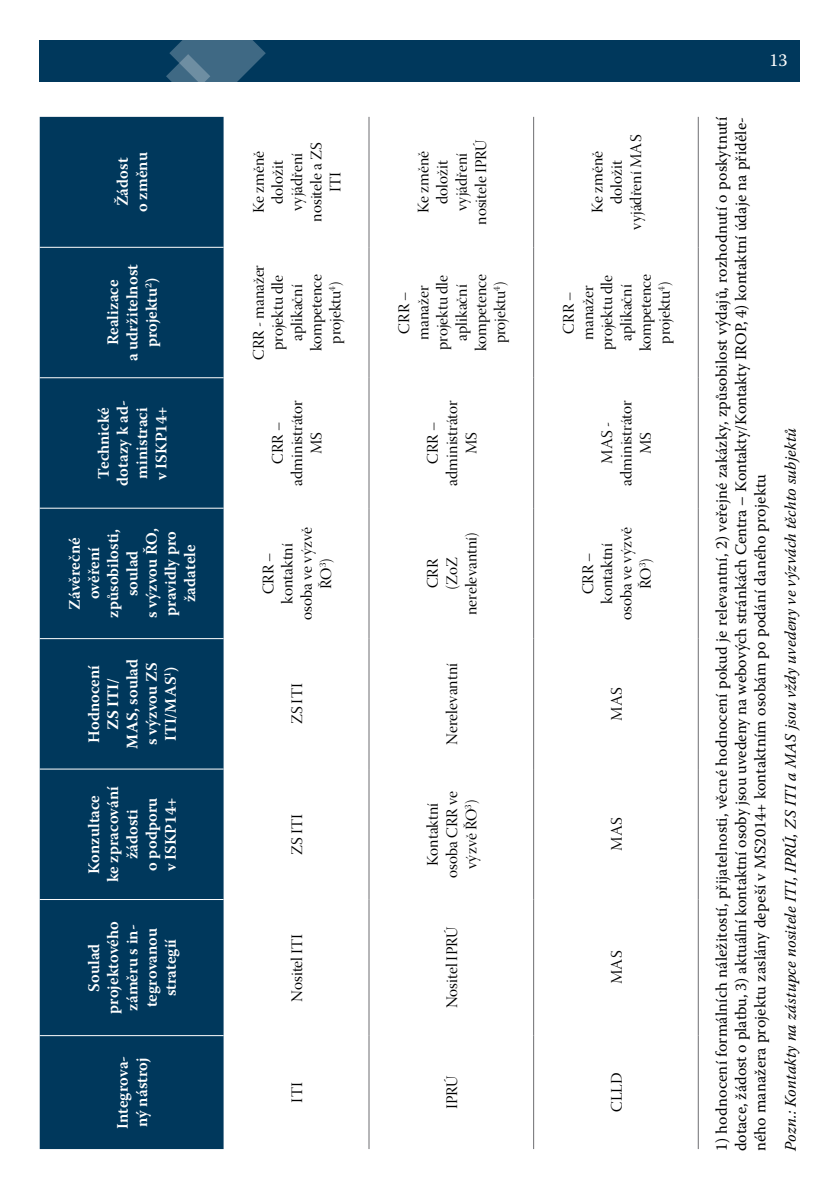
<style>
.page{position:relative;width:840px;height:1191px;background:#fff}
.page>*{position:absolute;margin:0;border:0;box-sizing:border-box;transform-origin:0 0}
.t1{font:18px "Warnock Pro";color:#fff}
.t2{font:16px/19.2px "Warnock Pro Disp";color:#000;text-align:center}
.t3{font:16px/19.2px "Warnock Pro";letter-spacing:.01em;color:#000;text-align:justify}
.t4{font:600 16px/19.2px "Warnock Pro";color:#fff;text-align:center}
.t5{font:italic 16px "Warnock Pro";letter-spacing:.01em;color:#000}
.s1{font-weight:700}
</style>
<div class="page">
<div style="left:40px;top:40px;width:759px;height:42px;background:#00385c"></div>
<svg style="left:166px;top:40px;width:100px;height:42px"></svg>
<div style="left:40px;top:117px;width:183px;height:1032px;background:#00385c"></div>
<hr style="left:368px;top:1035px;width:1px;height:114px;background:#6d6e71">
<hr style="left:368px;top:899px;width:1px;height:136px;background:#6d6e71">
<hr style="left:368px;top:769px;width:1px;height:130px;background:#6d6e71">
<hr style="left:368px;top:638px;width:1px;height:131px;background:#6d6e71">
<hr style="left:368px;top:508px;width:1px;height:130px;background:#6d6e71">
<hr style="left:368px;top:378px;width:1px;height:130px;background:#6d6e71">
<hr style="left:368px;top:247px;width:1px;height:131px;background:#6d6e71">
<hr style="left:368px;top:117px;width:1px;height:130px;background:#6d6e71">
<hr style="left:533px;top:1035px;width:1px;height:114px;background:#6d6e71">
<hr style="left:533px;top:899px;width:1px;height:136px;background:#6d6e71">
<hr style="left:533px;top:769px;width:1px;height:130px;background:#6d6e71">
<hr style="left:533px;top:638px;width:1px;height:131px;background:#6d6e71">
<hr style="left:533px;top:508px;width:1px;height:130px;background:#6d6e71">
<hr style="left:533px;top:378px;width:1px;height:130px;background:#6d6e71">
<hr style="left:533px;top:247px;width:1px;height:131px;background:#6d6e71">
<hr style="left:533px;top:117px;width:1px;height:130px;background:#6d6e71">
<hr style="left:697px;top:1035px;width:1px;height:114px;background:#6d6e71">
<hr style="left:697px;top:899px;width:1px;height:136px;background:#6d6e71">
<hr style="left:697px;top:769px;width:1px;height:130px;background:#6d6e71">
<hr style="left:697px;top:638px;width:1px;height:131px;background:#6d6e71">
<hr style="left:697px;top:508px;width:1px;height:130px;background:#6d6e71">
<hr style="left:697px;top:378px;width:1px;height:130px;background:#6d6e71">
<hr style="left:697px;top:247px;width:1px;height:131px;background:#6d6e71">
<hr style="left:697px;top:117px;width:1px;height:130px;background:#6d6e71">
<hr style="left:40px;top:1035px;width:183px;height:1px;background:#fff">
<hr style="left:40px;top:899px;width:183px;height:1px;background:#fff">
<hr style="left:40px;top:768px;width:183px;height:1px;background:#fff">
<hr style="left:40px;top:638px;width:183px;height:1px;background:#fff">
<hr style="left:40px;top:508px;width:183px;height:1px;background:#fff">
<hr style="left:40px;top:377px;width:183px;height:1px;background:#fff">
<hr style="left:40px;top:247px;width:183px;height:1px;background:#fff">
<p class="t4" style="left:113px;top:212px;width:61px;rotate:-90deg">Žádost o změnu</p>
<p class="t4" style="left:103px;top:361px;width:98px;rotate:-90deg">Realizace<br>a udržitelnost projektu<sup>2</sup>)</p>
<p class="t4" style="left:93px;top:485px;width:87px;rotate:-90deg">Technické dotazy k ad&shy;ministraci<br>v ISKP14+</p>
<p class="t4" style="left:65px;top:618px;width:91px;rotate:-90deg">Závěrečné ověření způsobilosti, soulad<br>s výzvou ŘO, pravidly pro žadatele</p>
<p class="t4" style="left:84px;top:743px;width:79px;rotate:-90deg">Hodnocení</p>
<p class="t4" style="left:103px;top:748px;width:91px;rotate:-90deg"><span class="s1">ZS ITI/<br>MAS</span>, soulad s výzvou ZS<br>ITI/MAS<sup>1</sup>)</p>
<p class="t4" style="left:84px;top:882px;width:98px;rotate:-90deg">Konzultace ke zpracování žádosti<br>o podporu<br>v ISKP14+</p>
<p class="t4" style="left:84px;top:1013px;width:94px;rotate:-90deg">Soulad projektového záměru s in&shy;tegrovanou strategií</p>
<p class="t4" style="left:113px;top:1129px;width:75px;text-align:left;rotate:-90deg">Integrova&shy;ný nástroj</p>
<p class="t2" style="left:251px;top:222px;width:81px;rotate:-90deg">Ke změně doložit vyjádření nositele a ZS<br>ITI</p>
<p class="t2" style="left:251px;top:360px;width:97px;rotate:-90deg">CRR - manažer projektu dle aplikační kompetence projektu<sup>4</sup>)</p>
<p class="t2" style="left:270px;top:485px;width:87px;rotate:-90deg">CRR – administrátor<br>MS</p>
<p class="t2" style="left:260px;top:619px;width:94px;rotate:-90deg">CRR – kontaktní osoba ve výzvě<br>ŘO<sup>3</sup>)</p>
<p class="t2" style="left:289px;top:724px;width:43px;rotate:-90deg">ZS ITI</p>
<p class="t2" style="left:289px;top:855px;width:43px;rotate:-90deg">ZS ITI</p>
<p class="t2" style="left:289px;top:1001px;width:70px;rotate:-90deg">Nositel ITI</p>
<p class="t2" style="left:289px;top:1102px;width:22px;rotate:-90deg">ITI</p>
<p class="t2" style="left:415px;top:225px;width:87px;rotate:-90deg">Ke změně doložit vyjádření nositele IPRÚ</p>
<p class="t2" style="left:396px;top:351px;width:79px;rotate:-90deg">CRR – manažer projektu dle aplikační kompetence projektu<sup>4</sup>)</p>
<p class="t2" style="left:425px;top:485px;width:87px;rotate:-90deg">CRR – administrátor<br>MS</p>
<p class="t2" style="left:425px;top:615px;width:85px;rotate:-90deg">CRR<br>(ZoZ nerelevantní)</p>
<p class="t2" style="left:444px;top:744px;width:83px;rotate:-90deg">Nerelevantní</p>
<p class="t2" style="left:425px;top:877px;width:88px;rotate:-90deg">Kontaktní osoba CRR ve výzvě ŘO<sup>3</sup>)</p>
<p class="t2" style="left:444px;top:1008px;width:83px;rotate:-90deg">Nositel IPRÚ</p>
<p class="t2" style="left:444px;top:1109px;width:35px;rotate:-90deg">IPRÚ</p>
<p class="t2" style="left:589px;top:229px;width:96px;rotate:-90deg">Ke změně doložit vyjádření MAS</p>
<p class="t2" style="left:560px;top:351px;width:79px;rotate:-90deg">CRR – manažer projektu dle aplikační kompetence projektu<sup>4</sup>)</p>
<p class="t2" style="left:599px;top:486px;width:87px;rotate:-90deg">MAS - administrátor<br>MS</p>
<p class="t2" style="left:579px;top:619px;width:94px;rotate:-90deg">CRR – kontaktní osoba ve výzvě<br>ŘO<sup>3</sup>)</p>
<p class="t2" style="left:608px;top:720px;width:35px;rotate:-90deg">MAS</p>
<p class="t2" style="left:608px;top:851px;width:35px;rotate:-90deg">MAS</p>
<p class="t2" style="left:608px;top:984px;width:35px;rotate:-90deg">MAS</p>
<p class="t2" style="left:608px;top:1112px;width:41px;rotate:-90deg">CLLD</p>
<p class="t1" style="left:769px;top:50px;width:20px">13</p>
<p class="t3" style="left:711px;top:1151px;width:1036px;rotate:-90deg">1) hodnocení formálních náležitostí, přijatelnosti, věcné hodnocení pokud je relevantní, 2) veřejné zakázky, způsobilost výdajů, rozhodnutí o poskytnutí dotace, žádost o platbu, 3) aktuální kontaktní osoby jsou uvedeny na webových stránkách Centra – Kontakty/Kontakty IROP, 4) kontaktní údaje na přiděle&shy;ného manažera projektu zaslány depeší v MS2014+ kontaktním osobám po podání daného projektu</p>
<p class="t5" style="left:780px;top:1151px;width:724px;rotate:-90deg">Pozn.: Kontakty na zástupce nositele ITI, IPRÚ, ZS ITI a MAS jsou vždy uvedeny ve výzvách těchto subjektů</p>
</div>
